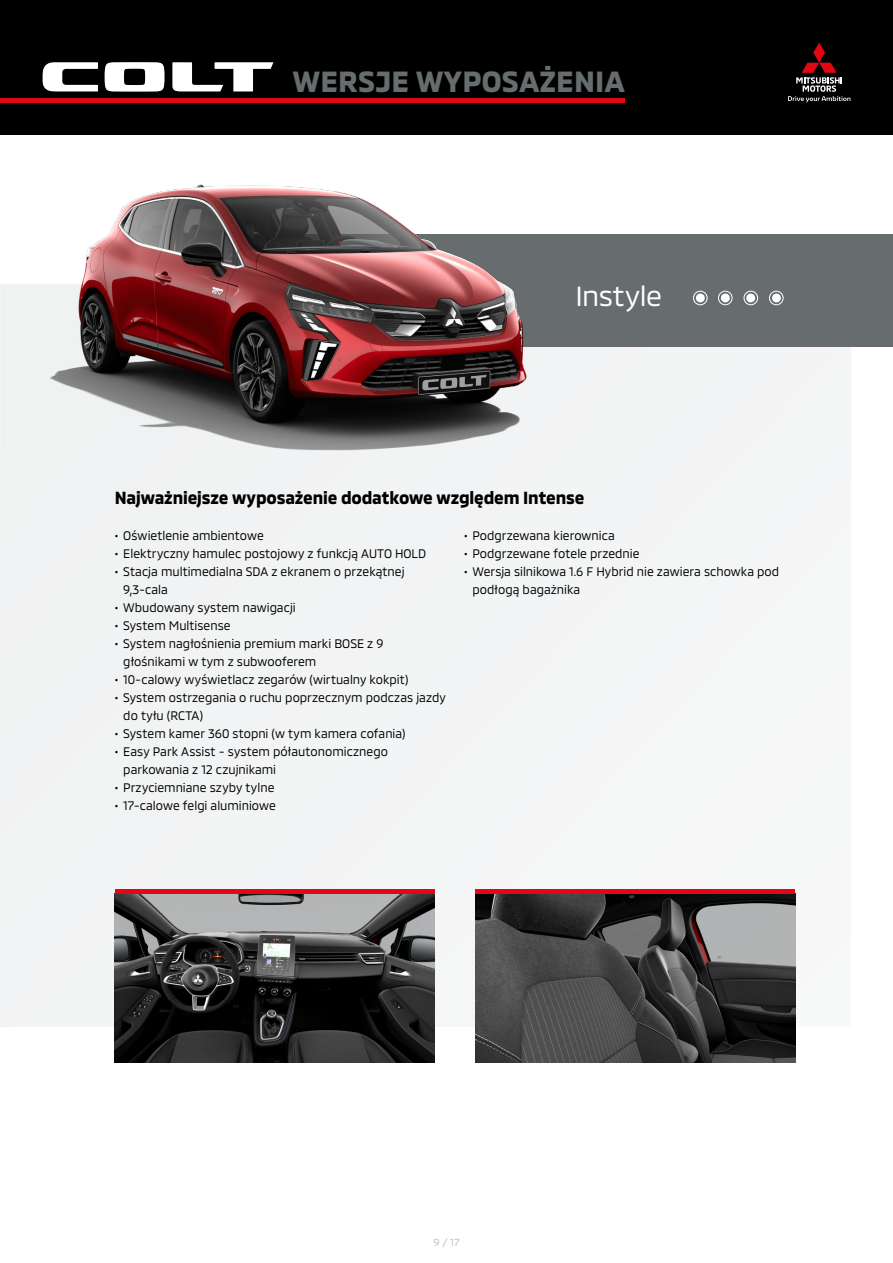
<style>
.page{position:relative;width:893px;height:1263px;background:#fff}
.page>*{position:absolute;margin:0;border:0;box-sizing:border-box;transform-origin:0 0}
.t1{font:700 30px "MMC";color:#676c6e}
.t2{font:28.5px "MMC";letter-spacing:-.01em;color:#fff}
.t3{font:700 18px "MMC";letter-spacing:-.01em;color:#000;scale:.95 1}
.t4{font:12.75px/18px "MMC";color:#000;scale:.95 1}
.t5{font:10.5px "MMC";color:#bcbec0}
</style>
<div class="page">
<div style="left:0;top:284px;width:851px;height:743px;background:#f3f4f5"></div>
<div style="left:262px;top:234px;width:631px;height:113px;background:#676c6e"></div>
<img style="left:0;top:134px;width:735px;height:317px">
<img style="left:115px;top:893px;width:319px;height:169px">
<hr style="left:115px;top:889px;width:319px;height:4px;background:#e30613">
<div style="left:0;top:0;width:893px;height:134px;background:#000"></div>
<div style="left:0;top:98px;width:625px;height:5px;background:#e30613"></div>
<svg style="left:788px;top:43px;width:62px;height:60px"></svg>
<svg style="left:42px;top:62px;width:56px;height:30px"></svg>
<svg style="left:172px;top:62px;width:101px;height:29px"></svg>
<svg style="left:105px;top:62px;width:60px;height:30px"></svg>
<img style="left:476px;top:893px;width:319px;height:169px">
<hr style="left:476px;top:889px;width:319px;height:4px;background:#e30613">
<div style="left:693px;top:291px;width:14px;height:14px;border:1px solid #fff;border-radius:50%"></div>
<div style="left:718px;top:291px;width:14px;height:14px;border:1px solid #fff;border-radius:50%"></div>
<div style="left:744px;top:291px;width:14px;height:14px;border:1px solid #fff;border-radius:50%"></div>
<div style="left:696px;top:294px;width:9px;height:8px;background:#fff;border-radius:50%"></div>
<div style="left:769px;top:291px;width:14px;height:14px;border:1px solid #fff;border-radius:50%"></div>
<div style="left:721px;top:294px;width:9px;height:8px;background:#fff;border-radius:50%"></div>
<div style="left:746px;top:294px;width:9px;height:8px;background:#fff;border-radius:50%"></div>
<div style="left:772px;top:294px;width:9px;height:8px;background:#fff;border-radius:50%"></div>
<h1 class="t1" style="left:292px;top:57px;width:334px">WERSJE WYPOSAŻENIA</h1>
<h2 class="t2" style="left:576px;top:273px;width:88px">Instyle</h2>
<h3 class="t3" style="left:115px;top:483px;width:496px">Najważniejsze wyposażenie dodatkowe względem Intense</h3>
<p class="t4" style="left:115px;top:525px;width:158px">• Oświetlenie ambientowe</p>
<p class="t4" style="left:115px;top:543px;width:329px">• Elektryczny hamulec postojowy z funkcją AUTO HOLD</p>
<p class="t4" style="left:123px;top:561px;width:298px;text-indent:-9px">• Stacja multimedialna SDA z ekranem o przekątnej<br>9,3-cala</p>
<p class="t4" style="left:115px;top:597px;width:192px">• Wbudowany system nawigacji</p>
<p class="t4" style="left:115px;top:615px;width:123px">• System Multisense</p>
<p class="t4" style="left:123px;top:633px;width:275px;text-indent:-9px">• System nagłośnienia premium marki BOSE z 9 głośnikami w tym z subwooferem</p>
<p class="t4" style="left:115px;top:669px;width:311px">• 10-calowy wyświetlacz zegarów (wirtualny kokpit)</p>
<p class="t4" style="left:123px;top:687px;width:341px;text-indent:-9px">• System ostrzegania o ruchu poprzecznym podczas jazdy do tyłu (RCTA)</p>
<p class="t4" style="left:115px;top:723px;width:308px">• System kamer 360 stopni (w tym kamera cofania)</p>
<p class="t4" style="left:123px;top:741px;width:280px;text-indent:-9px">• Easy Park Assist - system półautonomicznego parkowania z 12 czujnikami</p>
<p class="t4" style="left:115px;top:777px;width:170px">• Przyciemniane szyby tylne</p>
<p class="t4" style="left:115px;top:795px;width:171px">• 17-calowe felgi aluminiowe</p>
<p class="t4" style="left:464px;top:525px;width:160px">• Podgrzewana kierownica</p>
<p class="t4" style="left:464px;top:543px;width:186px">• Podgrzewane fotele przednie</p>
<p class="t4" style="left:472px;top:561px;width:324px;text-indent:-9px">• Wersja silnikowa 1.6 F Hybrid nie zawiera schowka pod podłogą bagażnika</p>
<p class="t5" style="left:434px;top:1233px;width:28px">9 / 17</p>
</div>
